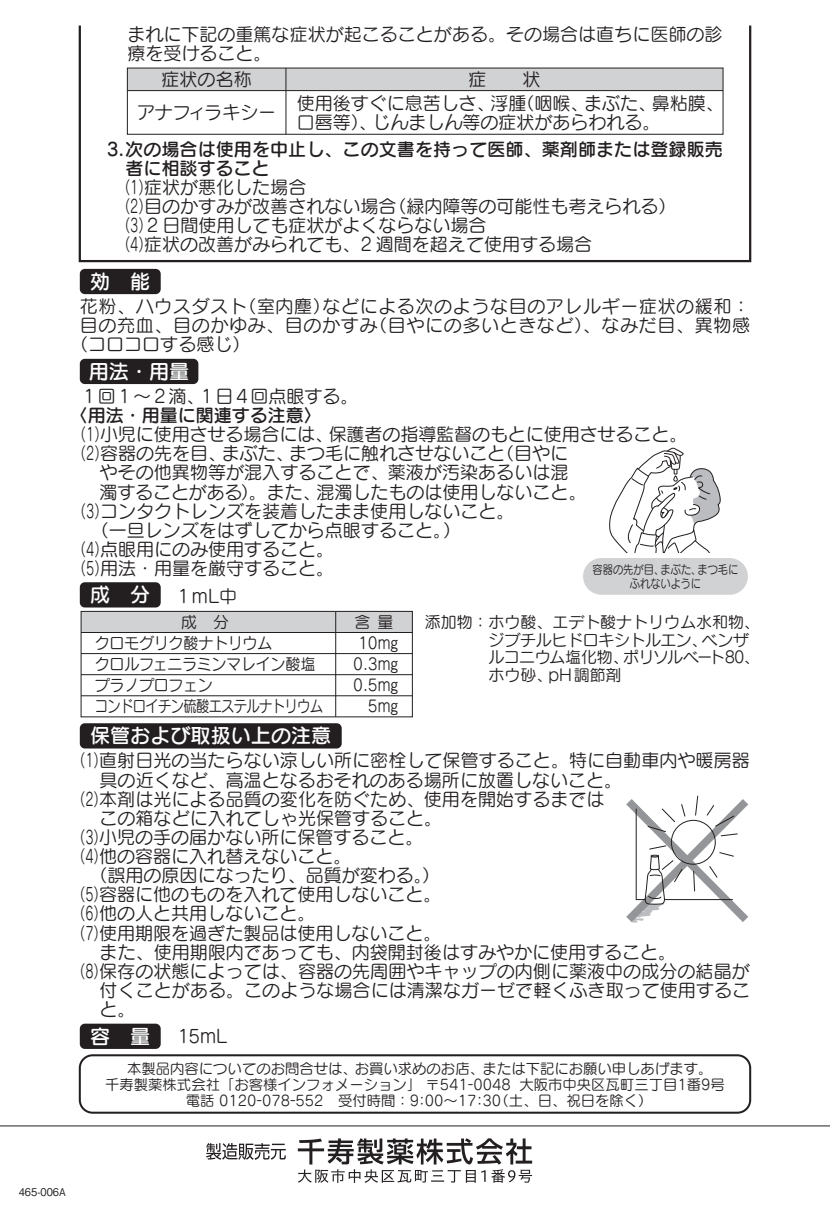
<style>
.page{position:relative;width:830px;height:1212px;background:#fff}
.page>*{position:absolute;margin:0;border:0;box-sizing:border-box;transform-origin:0 0}
.t1{font:20.03px "Seurat Pro DB";color:#fff}
.t2{font:18px/19.1px "Seurat Pro M";color:#231f20;scale:.7 1}
.t3{font:18px/19.1px "Seurat Pro M";color:#231f20}
.t4{font:18px "Seurat Pro M";letter-spacing:.035em;color:#231f20}
.t5{font:18px/19.1px "Seurat Pro DB";letter-spacing:.005em;color:#231f20}
.t6{font:18px "Seurat Pro M";letter-spacing:.15em;color:#231f20}
.t7{font:15.97px/17.6px "Seurat Pro M";color:#231f20}
.t8{font:15.97px "Seurat Pro M";letter-spacing:-.02em;color:#231f20;scale:.94 1}
.t9{font:15.97px "Seurat Pro M";letter-spacing:-.045em;color:#231f20;scale:.83 1}
.t10{font:15.97px "Seurat Pro M";letter-spacing:-.02em;color:#231f20;scale:.95 1}
.t11{font:15.97px "Seurat Pro M";letter-spacing:-.02em;color:#231f20}
.t12{font:14.4px "Seurat Pro M";color:#231f20}
.t13{font:11.92px/14.2px "Seurat Pro M";color:#231f20;text-align:center;scale:.85 1}
.t14{font:500 10.58px "Gothic BBB Pr 6";color:#231f20;scale:.92 1}
.s1{font-family:"Macro SSK"}
</style>
<div class="page">
<div style="left:79px;top:24px;width:672px;height:238px;border:2px solid #231f20"></div>
<div style="left:81px;top:611px;width:331px;height:21px;background:#d1d2d4"></div>
<div style="left:81px;top:611px;width:331px;height:106px;border:1px solid #231f20"></div>
<hr style="left:81px;top:632px;width:331px;height:1px;background:#231f20">
<hr style="left:81px;top:653px;width:331px;height:1px;background:#231f20">
<hr style="left:81px;top:674px;width:331px;height:1px;background:#231f20">
<hr style="left:81px;top:695px;width:331px;height:1px;background:#231f20">
<hr style="left:335px;top:611px;width:1px;height:106px;background:#231f20">
<div style="left:79px;top:1054px;width:671px;height:60px;border:2px solid #231f20;border-radius:13px"></div>
<hr style="left:0;top:1125px;width:829px;height:1px;background:#231f20">
<div style="left:127px;top:68px;width:595px;height:23px;background:#d1d2d4"></div>
<div style="left:127px;top:68px;width:596px;height:67px;border:1px solid #231f20"></div>
<hr style="left:127px;top:90px;width:595px;height:1px;background:#231f20">
<hr style="left:285px;top:68px;width:1px;height:66px;background:#231f20">
<svg style="left:626px;top:795px;width:122px;height:128px"></svg>
<svg style="left:609px;top:447px;width:112px;height:105px"></svg>
<div style="left:582px;top:558px;width:165px;height:37px;background:#d1d2d4;border-radius:18px"></div>
<div style="left:80px;top:269px;width:81px;height:25px;background:#231f20;border-radius:5px"></div>
<div style="left:80px;top:582px;width:81px;height:25px;background:#231f20;border-radius:5px"></div>
<div style="left:80px;top:723px;width:261px;height:25px;background:#231f20;border-radius:5px"></div>
<div style="left:80px;top:1024px;width:81px;height:25px;background:#231f20;border-radius:5px"></div>
<div style="left:80px;top:359px;width:118px;height:25px;background:#231f20;border-radius:5px"></div>
<svg style="left:298px;top:1138px;width:234px;height:45px"></svg>
<svg style="left:206px;top:1143px;width:80px;height:17px"></svg>
<p class="t3" style="left:127px;top:24px;width:596px">まれに下記の重篤な症状が起こることがある。その場合は直ちに医師の診療を受けること。</p>
<p class="t3" style="left:161px;top:69px;width:91px">症状の名称</p>
<p class="t3" style="left:468px;top:69px;width:73px">症　　状</p>
<p class="t3" style="left:137px;top:102px;width:140px">アナフィラキシー</p>
<p class="t3" style="left:296px;top:93px;width:428px">使用後すぐに息苦しさ、浮腫（咽喉、まぶた、鼻粘膜、口唇等）、じんましん等の症状があらわれる。</p>
<p class="t5" style="left:125px;top:139px;width:598px;text-indent:-19px">3．次の場合は使用を中止し、この文書を持って医師、薬剤師または登録販売者に相談すること</p>
<p class="t2" style="left:118px;top:177px;width:799px">（1）症状が悪化した場合<br>（2）目のかすみが改善されない場合（緑内障等の可能性も考えられる）（3）2 日間使用しても症状がよくならない場合<br>（4）症状の改善がみられても、2 週間を超えて使用する場合</p>
<p class="t1" style="left:90px;top:268px;width:62px">効　能</p>
<p class="t4" style="left:80px;top:294px;width:671px">花粉、ハウスダスト（室内塵）などによる次のような目のアレルギー症状の緩和：</p>
<p class="t4" style="left:80px;top:314px;width:671px">目の充血、目のかゆみ、目のかすみ（目やにの多いときなど）、なみだ目、異物感</p>
<p class="t3" style="left:70px;top:334px;width:182px">（コロコロする感じ）</p>
<p class="t1" style="left:89px;top:358px;width:102px">用法・用量</p>
<p class="t6" style="left:83px;top:384px;width:277px">1回1～2滴、1日4回点眼する。</p>
<p class="t5" style="left:70px;top:405px;width:254px">〈用法・用量に関連する注意〉</p>
<p class="t2" style="left:73px;top:424px;width:877px">（1）小児に使用させる場合には、保護者の指導監督のもとに使用させること。</p>
<p class="t2" style="left:73px;top:443px;width:707px">（2）容器の先を目、まぶた、まつ毛に触れさせないこと（目やに</p>
<p class="t3" style="left:100px;top:463px;width:470px">やその他異物等が混入することで、薬液が汚染あるいは混</p>
<p class="t3" style="left:100px;top:482px;width:488px">濁することがある）。また、混濁したものは使用しないこと。</p>
<p class="t2" style="left:73px;top:501px;width:631px">（3）コンタクトレンズを装着したまま使用しないこと。</p>
<p class="t3" style="left:91px;top:520px;width:371px">（一旦レンズをはずしてから点眼すること。）</p>
<p class="t2" style="left:73px;top:539px;width:374px">（4）点眼用にのみ使用すること。</p>
<p class="t2" style="left:73px;top:558px;width:374px">（5）用法・用量を厳守すること。</p>
<p class="t11" style="left:181px;top:612px;width:49px">成　分</p>
<p class="t11" style="left:354px;top:612px;width:41px">含量</p>
<p class="t8" style="left:95px;top:633px;width:190px">クロモグリク酸ナトリウム</p>
<p class="t10" style="left:358px;top:632px;width:44px">10m<span class="s1">g</span></p>
<p class="t8" style="left:95px;top:654px;width:236px">クロルフェニラミンマレイン酸塩</p>
<p class="t10" style="left:353px;top:653px;width:49px">0.3m<span class="s1">g</span></p>
<p class="t8" style="left:95px;top:675px;width:127px">プラノプロフェン</p>
<p class="t10" style="left:353px;top:675px;width:49px">0.5m<span class="s1">g</span></p>
<p class="t9" style="left:95px;top:696px;width:276px">コンドロイチン硫酸エステルナトリウム</p>
<p class="t10" style="left:368px;top:696px;width:34px">5m<span class="s1">g</span></p>
<p class="t2" style="left:73px;top:750px;width:968px">（1）直射日光の当たらない涼しい所に密栓して保管すること。特に自動車内や暖房器</p>
<p class="t3" style="left:100px;top:770px;width:523px">具の近くなど、高温となるおそれのある場所に放置しないこと。</p>
<p class="t2" style="left:73px;top:789px;width:761px">（2）本剤は光による品質の変化を防ぐため、使用を開始するまでは</p>
<p class="t3" style="left:99px;top:808px;width:344px">この箱などに入れてしゃ光保管すること。</p>
<p class="t2" style="left:73px;top:827px;width:502px">（3）小児の手の届かない所に保管すること。</p>
<p class="t2" style="left:73px;top:846px;width:399px">（4）他の容器に入れ替えないこと。</p>
<p class="t3" style="left:89px;top:865px;width:352px">（誤用の原因になったり、品質が変わる。）</p>
<p class="t2" style="left:73px;top:884px;width:528px">（5）容器に他のものを入れて使用しないこと。</p>
<p class="t2" style="left:73px;top:903px;width:348px">（6）他の人と共用しないこと。</p>
<p class="t2" style="left:73px;top:923px;width:528px">（7）使用期限を過ぎた製品は使用しないこと。</p>
<p class="t3" style="left:100px;top:942px;width:577px">また、使用期限内であっても、内袋開封後はすみやかに使用すること。</p>
<p class="t2" style="left:73px;top:961px;width:968px">（8）保存の状態によっては、容器の先周囲やキャップの内側に薬液中の成分の結晶が</p>
<p class="t3" style="left:100px;top:980px;width:651px">付くことがある。このような場合には清潔なガーゼで軽くふき取って使用するこ</p>
<p class="t3" style="left:100px;top:999px;width:37px">と。</p>
<p class="t13" style="left:592px;top:562px;width:173px">容器の先が目、まぶた、まつ毛にふれないように</p>
<p class="t1" style="left:90px;top:582px;width:62px">成　分</p>
<p class="t3" style="left:177px;top:586px;width:61px">1 mL中</p>
<p class="t7" style="left:488px;top:613px;width:273px;text-indent:-64px">添加物：ホウ酸、エデト酸ナトリウム水和物、ジブチルヒドロキシトルエン、ベンザルコニウム塩化物、ポリソルベート80、ホウ砂、pH調節剤</p>
<p class="t1" style="left:90px;top:723px;width:243px">保管および取扱い上の注意</p>
<p class="t1" style="left:90px;top:1023px;width:62px">容　量</p>
<p class="t3" style="left:177px;top:1026px;width:51px">15mL</p>
<p class="t12" style="left:127px;top:1059px;width:586px">本製品内容についてのお問合せは、お買い求めのお店、または下記にお願い申しあげます。</p>
<p class="t12" style="left:105px;top:1075px;width:621px">千寿製薬株式会社「お客様インフォメーション」〒541-0048 大阪市中央区瓦町三丁目1番9号</p>
<p class="t12" style="left:185px;top:1091px;width:468px">電話 0120-078-552　受付時間：9：00～17：30（土、日、祝日を除く）</p>
<p class="t14" style="left:19px;top:1183px;width:53px">465-006A</p>
</div>
